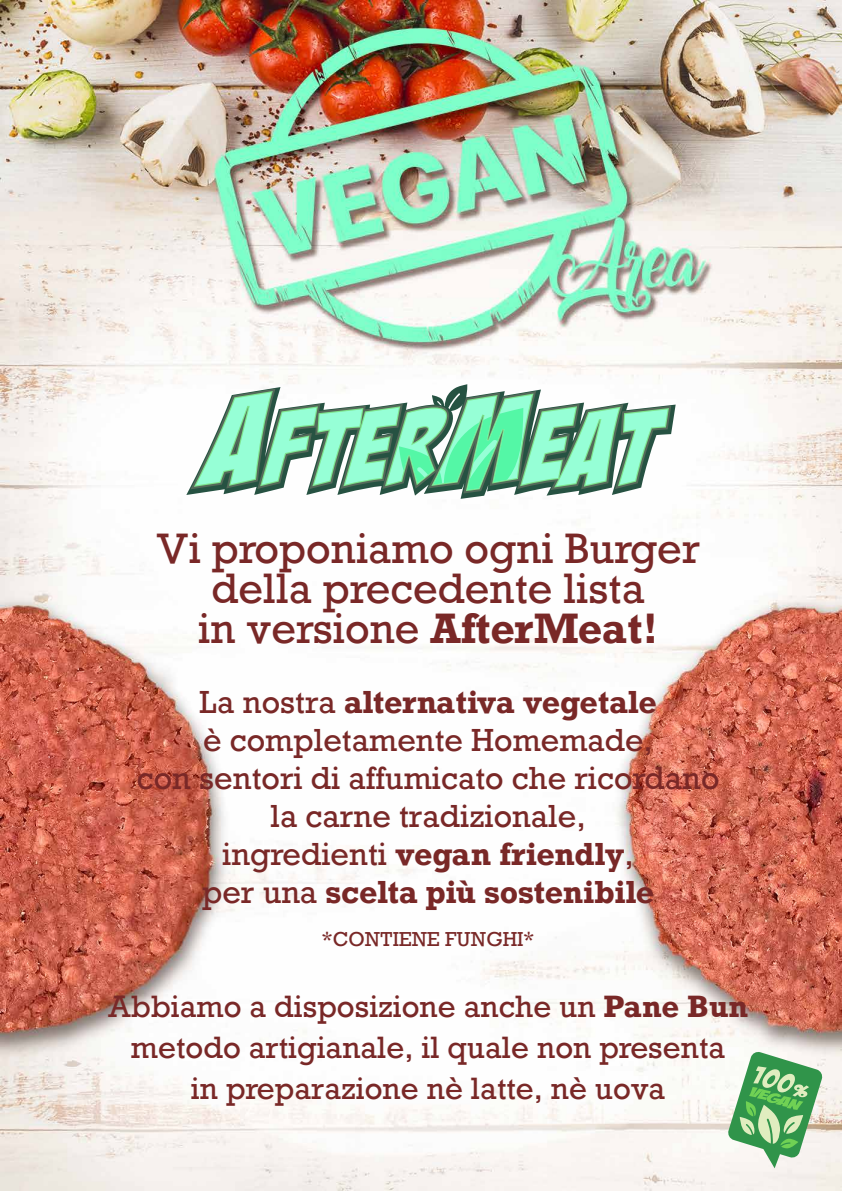
<style>
.page{position:relative;width:842px;height:1191px;background:#fff}
.page>*{position:absolute;margin:0;border:0;box-sizing:border-box;transform-origin:0 0}
.t1{font:40px/40px "Rockwell";color:#792827;text-align:center}
.t2{font:30px/38px "Rockwell";color:#792827;text-align:center}
.t3{font:29px/41px "Rockwell";color:#792827;text-align:center}
.t4{font:19px "Rockwell";color:#792827}
.s1{font-weight:700}
</style>
<div class="page">
<img style="left:0;top:0;width:842px;height:1190px">
<svg style="left:727px;top:1051px;width:96px;height:117px"></svg>
<svg style="left:186px;top:387px;width:490px;height:112px"></svg>
<svg style="left:190px;top:384px;width:481px;height:109px"></svg>
<h1 class="t1" style="left:156px;top:529px;width:545px">Vi proponiamo ogni Burger della precedente lista<br>in versione <span class="s1">AfterMeat!</span></h1>
<p class="t2" style="left:137px;top:684px;width:584px">La nostra <span class="s1">alternativa vegetale<br></span>è completamente Homemade,<br>con sentori di affumicato che ricordano la carne tradizionale,<br>ingredienti <span class="s1">vegan friendly</span>,<br>per una <span class="s1">scelta più sostenibile</span></p>
<p class="t4" style="left:322px;top:927px;width:214px">*CONTIENE FUNGHI*</p>
<p class="t3" style="left:108px;top:986px;width:642px">Abbiamo a disposizione anche un <span class="s1">Pane Bun </span>metodo artigianale, il quale non presenta<br>in preparazione nè latte, nè uova</p>
</div>
